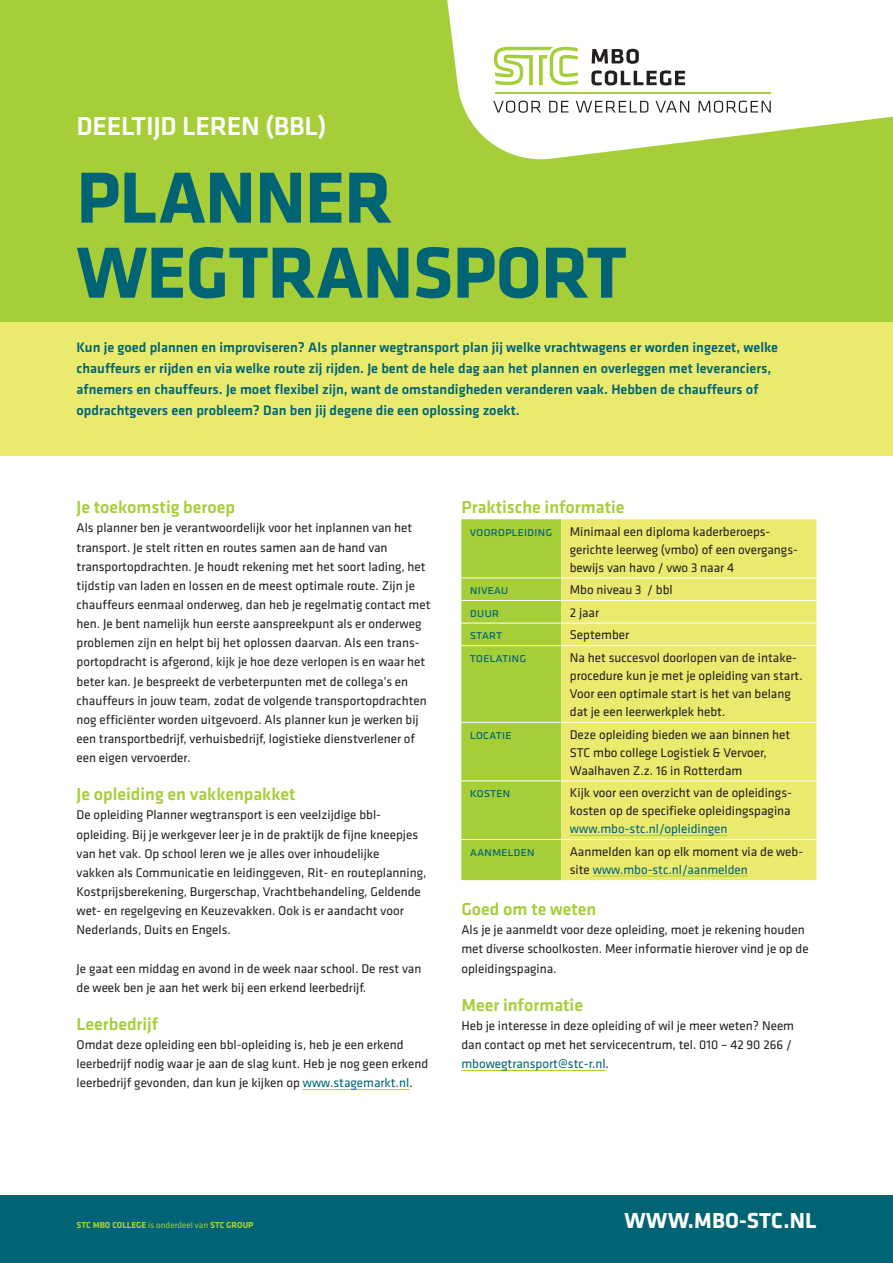
<style>
.page{position:relative;width:893px;height:1263px;background:#fff}
.page>*{position:absolute;margin:0;border:0;box-sizing:border-box;transform-origin:0 0}
.KOP_52pt{font:700 75px "Klavika";letter-spacing:-.01em;color:#006474}
.KOP_subboven{font:500 27px "Klavika";letter-spacing:-.01em;color:#fff}
.t1{font:700 22.5px "Klavika";letter-spacing:.01em;color:#fff}
.KOP_sub{font:500 18px "Klavika";color:#a6ce39}
.TXT_plat{font:500 18px "Klavika";color:#a6ce39}
.TXT_inleiding{font:500 14.25px/21px "Klavika";color:#006474}
.TXT_plat-2{font:13.2px/19.2px "Klavika";color:#231f20}
.TABEL_txt{font:13.2px/18px "Klavika";color:#231f20}
.KOP_sub-2{font:13.2px/19.2px "Klavika";color:#231f20}
.TABEL_sub{font:13.2px "Klavika";letter-spacing:-.015em;color:#006474}
.TXT_plat-3{font:13.2px "Klavika";color:#006474}
.t2{font:700 9px "Klavika";color:#a6ce39}
.s1{color:#006474}
.s2{color:#231f20}
.s3{font-weight:400}
</style>
<div class="page">
<div style="left:0;top:322px;width:893px;height:134px;background:#eaea6f"></div>
<div style="left:0;top:1195px;width:893px;height:68px;background:#006474"></div>
<div style="left:0;top:0;width:893px;height:322px;background:#a6ce39"></div>
<svg style="left:447px;top:0;width:446px;height:160px;fill:#fff"></svg>
<svg style="left:494px;top:47px;width:84px;height:38px"></svg>
<svg style="left:493px;top:101px;width:48px;height:12px"></svg>
<svg style="left:549px;top:101px;width:19px;height:12px"></svg>
<svg style="left:576px;top:101px;width:72px;height:12px"></svg>
<svg style="left:655px;top:101px;width:34px;height:12px"></svg>
<svg style="left:698px;top:101px;width:73px;height:12px"></svg>
<hr style="left:495px;top:92px;width:276px;height:2px;background:#a6ce39">
<svg style="left:592px;top:49px;width:47px;height:15px"></svg>
<svg style="left:591px;top:70px;width:94px;height:15px"></svg>
<hr style="left:303px;top:1089px;width:106px;height:1px;background:#a6ce39">
<hr style="left:461px;top:1070px;width:145px;height:1px;background:#a6ce39">
<div style="left:461px;top:519px;width:100px;height:361px;background:#a6ce39"></div>
<div style="left:561px;top:519px;width:255px;height:361px;background:#eaea6f"></div>
<hr style="left:461px;top:577px;width:100px;height:1px;background:#fff">
<hr style="left:561px;top:577px;width:255px;height:1px;background:#fff">
<hr style="left:461px;top:600px;width:100px;height:1px;background:#fff">
<hr style="left:561px;top:600px;width:255px;height:1px;background:#fff">
<hr style="left:461px;top:623px;width:100px;height:1px;background:#fff">
<hr style="left:561px;top:623px;width:255px;height:1px;background:#fff">
<hr style="left:461px;top:645px;width:100px;height:1px;background:#fff">
<hr style="left:561px;top:645px;width:255px;height:1px;background:#fff">
<hr style="left:461px;top:722px;width:100px;height:1px;background:#fff">
<hr style="left:561px;top:722px;width:255px;height:1px;background:#fff">
<hr style="left:461px;top:780px;width:100px;height:1px;background:#fff">
<hr style="left:561px;top:780px;width:255px;height:1px;background:#fff">
<hr style="left:461px;top:839px;width:100px;height:1px;background:#fff">
<hr style="left:561px;top:839px;width:255px;height:1px;background:#fff">
<hr style="left:570px;top:835px;width:157px;height:1px;background:#a6ce39">
<hr style="left:593px;top:876px;width:155px;height:1px;background:#a6ce39">
<p class="KOP_subboven" style="left:77px;top:111px;width:252px">DEELTIJD LEREN (BBL)</p>
<p class="KOP_52pt" style="left:77px;top:157px;width:318px">PLANNER</p>
<p class="KOP_52pt" style="left:77px;top:232px;width:552px">WEGTRANSPORT</p>
<p class="TXT_inleiding" style="left:77px;top:337px;width:703px">Kun je goed plannen en improviseren? Als planner wegtransport plan jij welke vrachtwagens er worden ingezet, welke chauffeurs er rijden en via welke route zij rijden. Je bent de hele dag aan het plannen en overleggen met leveranciers, afnemers en chauffeurs. Je moet flexibel zijn, want de omstandigheden veranderen vaak. Hebben de chauffeurs of opdrachtgevers een probleem? Dan ben jij degene die een oplossing zoekt.</p>
<p class="TXT_plat" style="left:77px;top:497px;width:160px">Je toekomstig beroep</p>
<p class="TXT_plat-2" style="left:77px;top:519px;width:337px">Als planner ben je verantwoordelijk voor het inplannen van het transport. Je stelt ritten en routes samen aan de hand van</p>
<p class="TXT_plat-2" style="left:77px;top:557px;width:356px">transportopdrachten. Je houdt rekening met het soort lading, het tijdstip van laden en lossen en de meest optimale route. Zijn je chauffeurs eenmaal onderweg, dan heb je regelmatig contact met hen. Je bent namelijk hun eerste aanspreekpunt als er onderweg problemen zijn en helpt bij het oplossen daarvan. Als een trans&shy;portopdracht is afgerond, kijk je hoe deze verlopen is en waar het beter kan. Je bespreekt de verbeterpunten met de collega’s en chauffeurs in jouw team, zodat de volgende transportopdrachten nog efficiënter worden uitgevoerd. Als planner kun je werken bij een transportbedrijf, verhuisbedrijf, logistieke dienstverlener of een eigen vervoerder.</p>
<p class="KOP_sub" style="left:77px;top:784px;width:220px">Je opleiding en vakkenpakket</p>
<p class="TXT_plat-2" style="left:77px;top:806px;width:306px">De opleiding Planner wegtransport is een veelzijdige bbl-</p>
<p class="TXT_plat-2" style="left:77px;top:825px;width:343px">opleiding. Bij je werkgever leer je in de praktijk de fijne kneepjes van het vak. Op school leren we je alles over inhoudelijke</p>
<p class="TXT_plat-2" style="left:77px;top:863px;width:351px">vakken als Communicatie en leidinggeven, Rit- en routeplanning, Kostprijsberekening, Burgerschap, Vrachtbehandeling, Geldende wet- en regelgeving en Keuzevakken. Ook is er aandacht voor Nederlands, Duits en Engels.</p>
<p class="TXT_plat-2" style="left:77px;top:959px;width:346px">Je gaat een middag en avond in de week naar school. De rest van de week ben je aan het werk bij een erkend leerbedrijf.</p>
<p class="KOP_sub" style="left:77px;top:1014px;width:83px">Leerbedrijf</p>
<p class="TXT_plat-2" style="left:77px;top:1035px;width:353px">Omdat deze opleiding een bbl-opleiding is, heb je een erkend leerbedrijf nodig waar je aan de slag kunt. Heb je nog geen erkend leerbedrijf gevonden, dan kun je kijken op <span class="s1">www.stagemarkt.nl</span>.</p>
<p class="KOP_sub" style="left:461px;top:497px;width:165px">Praktische informatie</p>
<p class="TABEL_sub" style="left:470px;top:524px;width:84px">vooropleiding</p>
<p class="TABEL_txt" style="left:570px;top:522px;width:230px">Minimaal een diploma kaderberoeps&shy;gerichte leerweg (vmbo) of een overgangs&shy;bewijs van havo / vwo 3 naar 4</p>
<p class="TABEL_sub" style="left:470px;top:582px;width:40px">niveau</p>
<p class="TABEL_txt" style="left:570px;top:581px;width:104px">Mbo niveau 3 / bbl</p>
<p class="TABEL_sub" style="left:470px;top:605px;width:31px">duur</p>
<p class="TABEL_txt" style="left:570px;top:604px;width:31px">2 jaar</p>
<p class="TABEL_sub" style="left:470px;top:628px;width:34px">start</p>
<p class="TABEL_txt" style="left:570px;top:626px;width:61px">September</p>
<p class="TABEL_sub" style="left:470px;top:650px;width:58px">toelating</p>
<p class="TABEL_txt" style="left:570px;top:649px;width:234px">Na het succesvol doorlopen van de intake&shy;procedure kun je met je opleiding van start.<br>Voor een optimale start is het van belang dat je een leerwerkplek hebt.</p>
<p class="TABEL_sub" style="left:470px;top:727px;width:43px">locatie</p>
<p class="TABEL_txt" style="left:570px;top:725px;width:222px">Deze opleiding bieden we aan binnen het<br>STC mbo college Logistiek &amp; Vervoer,<br>Waalhaven Z.z. 16 in Rotterdam</p>
<p class="TABEL_sub" style="left:470px;top:785px;width:42px">kosten</p>
<p class="TABEL_txt" style="left:570px;top:784px;width:224px;text-align:justify">Kijk voor een overzicht van de opleidings&shy;kosten op de specifieke opleidingspagina <span class="s1">www.mbo-stc.nl/opleidingen</span></p>
<p class="TABEL_sub" style="left:470px;top:844px;width:66px">aanmelden</p>
<p class="TABEL_txt" style="left:570px;top:843px;width:235px">Aanmelden kan op elk moment via de web&shy;site <span class="s1">www.mbo-stc.nl/aanmelden</span></p>
<p class="TXT_plat" style="left:461px;top:899px;width:137px">Goed om te weten</p>
<p class="TXT_plat-2" style="left:461px;top:920px;width:349px">Als je je aanmeldt voor deze opleiding, moet je rekening houden met diverse schoolkosten. Meer informatie hierover vind je op de opleidingspagina.</p>
<p class="KOP_sub" style="left:461px;top:995px;width:123px">Meer informatie</p>
<p class="KOP_sub-2" style="left:461px;top:1016px;width:334px">Heb je interesse in deze opleiding of wil je meer weten? Neem dan contact op met het servicecentrum, tel. 010 – 42 90 266 /</p>
<p class="TXT_plat-3" style="left:461px;top:1057px;width:149px">mbowegtransport@stc-r.nl<span class="s2">.</span></p>
<p class="t2" style="left:77px;top:1220px;width:179px">STC MBO COLLEGE <span class="s3">is onderdeel van</span> STC GROUP</p>
<h3 class="t1" style="left:624px;top:1208px;width:194px">WWW.MBO-STC.NL</h3>
</div>
